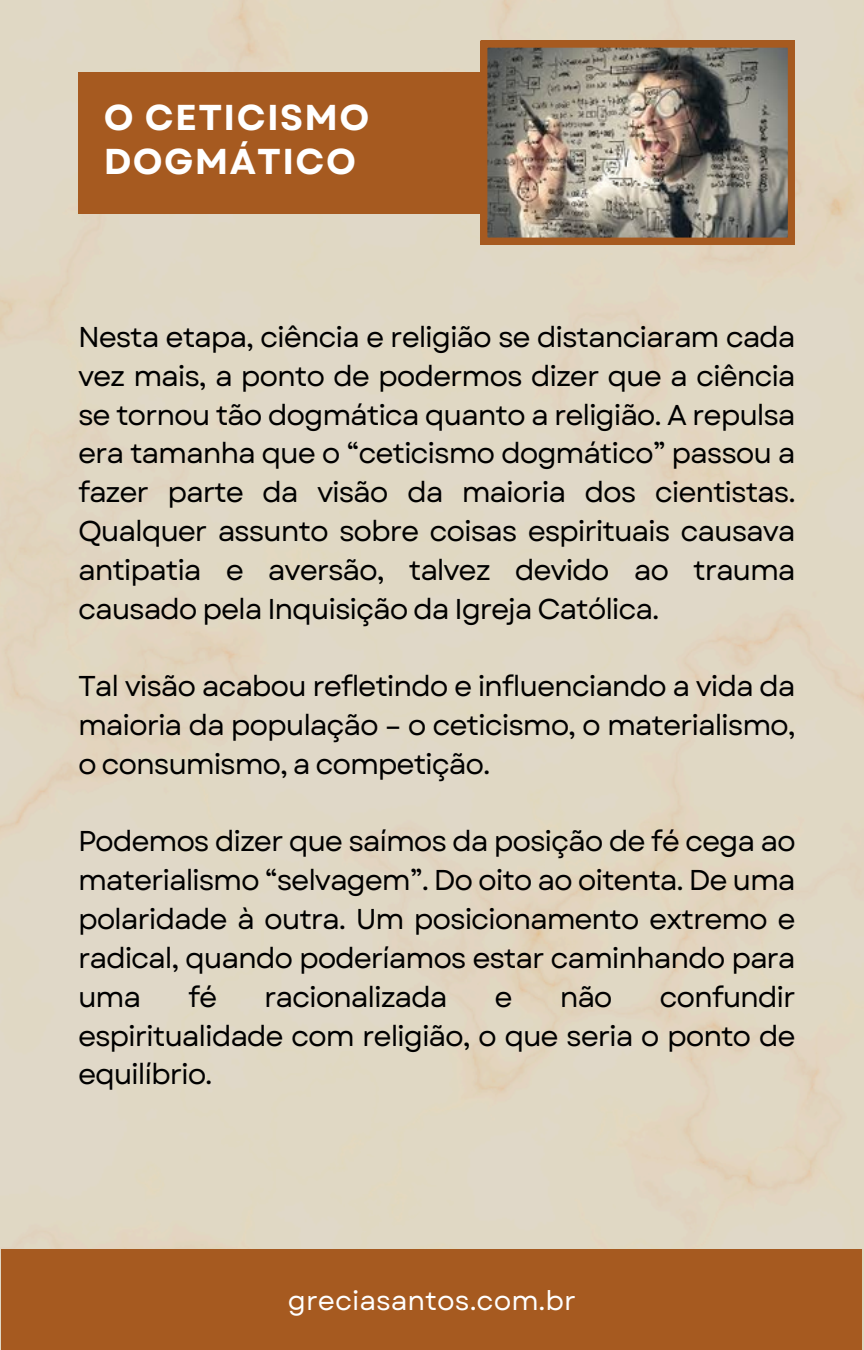
<style>
.page{position:relative;width:864px;height:1350px;background:#e0d8c4}
.page>*{position:absolute;margin:0;border:0;box-sizing:border-box;transform-origin:0 0}
.t1{font:700 36px/43.9px "Garet";letter-spacing:.04em;color:#fff}
.t2{font:28.57px/38.7px "Garet";letter-spacing:-.04em;color:#000;text-align:justify}
.t3{font:27px "Garet";color:#fff}
</style>
<div class="page">
<div style="left:2px;top:1249px;width:860px;height:101px;background:#a65a20"></div>
<div style="left:78px;top:72px;width:498px;height:141px;background:#a65a20"></div>
<img style="left:481px;top:41px;width:314px;height:203px">
<p class="t1" style="left:104px;top:95px;width:267px">O CETICISMO<br>DOGMÁTICO</p>
<h1 class="t2" style="left:78px;top:318px;width:719px">Nesta etapa, ciência e religião se distanciaram cada vez mais, a ponto de podermos dizer que a ciência se tornou tão dogmática quanto a religião. A repulsa era tamanha que o “ceticismo dogmático” passou a fazer parte da visão da maioria dos cientistas.<br>Qualquer assunto sobre coisas espirituais causava antipatia e aversão, talvez devido ao trauma causado pela Inquisição da Igreja Católica.</h1>
<p class="t2" style="left:78px;top:667px;width:719px">Tal visão acabou refletindo e influenciando a vida da maioria da população – o ceticismo, o materialismo, o consumismo, a competição.</p>
<p class="t2" style="left:78px;top:822px;width:719px">Podemos dizer que saímos da posição de fé cega ao materialismo “selvagem”. Do oito ao oitenta. De uma polaridade à outra. Um posicionamento extremo e radical, quando poderíamos estar caminhando para uma</p>
<p class="t2" style="left:188px;top:978px;width:31px">fé</p>
<p class="t2" style="left:264px;top:978px;width:185px">racionalizada</p>
<p class="t2" style="left:495px;top:978px;width:20px">e</p>
<p class="t2" style="left:560px;top:978px;width:55px">não</p>
<p class="t2" style="left:78px;top:978px;width:719px;text-indent:582px">confundir espiritualidade com religião, o que seria o ponto de equilíbrio.</p>
<p class="t3" style="left:288px;top:1281px;width:290px">greciasantos.com.br</p>
</div>
